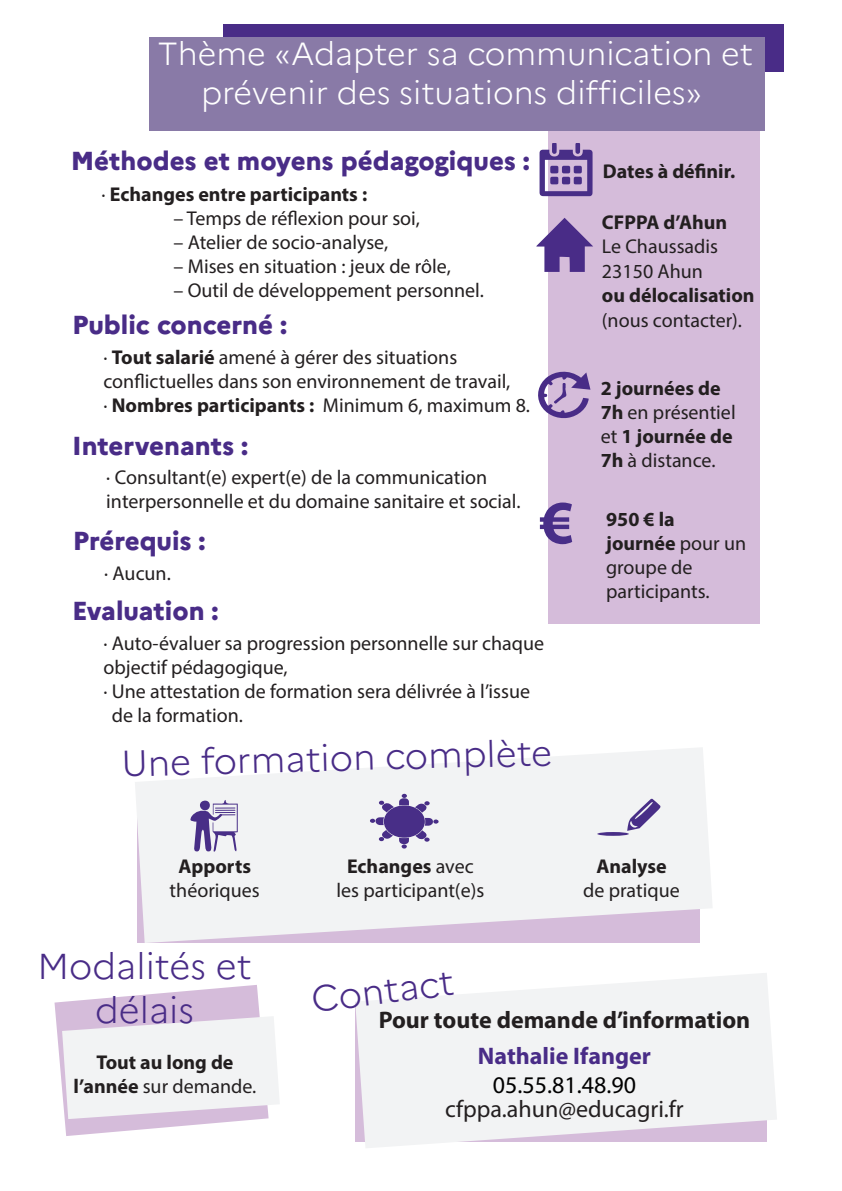
<style>
.page{position:relative;width:842px;height:1191px;background:#fff}
.page>*{position:absolute;margin:0;border:0;box-sizing:border-box;transform-origin:0 0}
.t1{font:700 62px "Myriad Pro";color:#482e88}
.t2{font:300 36px/43.2px "Marianne";color:#492c87;text-align:center}
.t3{font:300 32px/38.4px "Marianne";color:#fff;text-align:center}
.t4{font:800 26px "Marianne";color:#492c87}
.t5{font:700 24px "Myriad Pro";color:#231f20}
.t6{font:24px "Myriad Pro";color:#231f20}
.t7{font:700 24px "Myriad Pro";color:#492c87}
.t8{font:24px "Myriad Pro";color:#000}
.t9{font:20px/24px "Myriad Pro";color:#231f20}
.t10{font:700 20px/24px "Myriad Pro";color:#231f20}
.s1{font-weight:400}
.s2{font-weight:700}
</style>
<div class="page">
<div style="left:548px;top:104px;width:211px;height:520px;background:#d5bcda"></div>
<div style="left:223px;top:24px;width:561px;height:48px;background:#492c87"></div>
<svg style="left:536px;top:218px;width:57px;height:54px"></svg>
<svg style="left:538px;top:371px;width:52px;height:47px"></svg>
<svg style="left:539px;top:144px;width:53px;height:52px"></svg>
<div style="left:149px;top:38px;width:615px;height:93px;background:#897aa7"></div>
<svg style="left:55px;top:985px;width:225px;height:151px"></svg>
<svg style="left:135px;top:748px;width:577px;height:195px;fill:#f2f3f4"></svg>
<div style="left:384px;top:805px;width:41px;height:32px;background:#482e87;border-radius:50%"></div>
<svg style="left:415px;top:818px;width:24px;height:23px"></svg>
<svg style="left:415px;top:801px;width:15px;height:11px"></svg>
<svg style="left:370px;top:794px;width:39px;height:54px"></svg>
<svg style="left:627px;top:798px;width:33px;height:33px"></svg>
<svg style="left:597px;top:832px;width:32px;height:4px"></svg>
<svg style="left:190px;top:800px;width:48px;height:51px"></svg>
<svg style="left:355px;top:973px;width:422px;height:175px;fill:#f2f3f4"></svg>
<h3 class="t3" style="left:158px;top:35px;width:597px">Thème «Adapter sa communication et prévenir des situations difficiles»</h3>
<h3 class="t4" style="left:71px;top:144px;width:461px">Méthodes et moyens pédagogiques :</h3>
<p class="t10" style="left:101px;top:181px;width:267px"><span class="s1">·</span> Echanges entre participants :</p>
<p class="t9" style="left:173px;top:205px;width:248px">– Temps de réflexion pour soi,</p>
<p class="t9" style="left:173px;top:229px;width:216px">– Atelier de socio-analyse,</p>
<p class="t9" style="left:173px;top:253px;width:279px">– Mises en situation : jeux de rôle,</p>
<p class="t9" style="left:173px;top:277px;width:312px">– Outil de développement personnel.</p>
<h3 class="t4" style="left:72px;top:309px;width:217px">Public concerné :</h3>
<p class="t9" style="left:103px;top:345px;width:428px">· <span class="s2">Tout salarié</span> amené à gérer des situations conflictuelles dans son environnement de travail,<br>· <span class="s2">Nombres participants :</span> Minimum 6, maximum 8.</p>
<h3 class="t4" style="left:72px;top:429px;width:178px">Intervenants :</h3>
<p class="t9" style="left:106px;top:465px;width:416px">· Consultant(e) expert(e) de la communication interpersonnelle et du domaine sanitaire et social.</p>
<h3 class="t4" style="left:73px;top:524px;width:134px">Prérequis :</h3>
<p class="t9" style="left:104px;top:560px;width:68px">· Aucun.</p>
<h1 class="t1" style="left:540px;top:482px;width:36px">€</h1>
<h3 class="t4" style="left:72px;top:594px;width:148px">Evaluation :</h3>
<p class="t9" style="left:103px;top:630px;width:442px">· Auto-évaluer sa progression personnelle sur chaque</p>
<p class="t9" style="left:103px;top:654px;width:186px">objectif pédagogique,</p>
<p class="t9" style="left:103px;top:678px;width:428px">· Une attestation de formation sera délivrée à l’issue</p>
<p class="t9" style="left:112px;top:702px;width:133px">de la formation.</p>
<h2 class="t2" style="left:121px;top:743px;width:432px;rotate:-2deg">Une formation complète</h2>
<p class="t10" style="left:603px;top:158px;width:134px">Dates à définir.</p>
<p class="t10" style="left:602px;top:209px;width:127px">CFPPA d’Ahun</p>
<p class="t9" style="left:602px;top:234px;width:118px">Le Chaussadis<br>23150 Ahun</p>
<p class="t10" style="left:602px;top:283px;width:154px">ou délocalisation</p>
<p class="t9" style="left:602px;top:307px;width:142px">(nous contacter).</p>
<p class="t10" style="left:601px;top:375px;width:136px">2 journées de<br>7h <span class="s1">en présentiel et</span> 1 journée de<br>7h <span class="s1">à distance.</span></p>
<p class="t9" style="left:606px;top:507px;width:141px"><span class="s2">950 € la journée</span> pour un groupe de participants.</p>
<p class="t10" style="left:178px;top:854px;width:74px">Apports</p>
<p class="t9" style="left:170px;top:878px;width:92px">théoriques</p>
<p class="t9" style="left:336px;top:854px;width:149px;text-align:center"><span class="s2">Echanges</span> avec les participant(e)s</p>
<p class="t10" style="left:596px;top:854px;width:72px">Analyse</p>
<p class="t9" style="left:583px;top:878px;width:98px">de pratique</p>
<h2 class="t2" style="left:37px;top:945px;width:216px">Modalités et délais</h2>
<p class="t10" style="left:73px;top:1049px;width:184px;text-align:center">Tout au long de l’année <span class="s1">sur demande.</span></p>
<h2 class="t2" style="left:309px;top:977px;width:145px;rotate:-7deg">Contact</h2>
<p class="t5" style="left:379px;top:1004px;width:373px">Pour toute demande d’information</p>
<p class="t7" style="left:478px;top:1040px;width:174px">Nathalie Ifanger</p>
<p class="t8" style="left:493px;top:1070px;width:144px">05.55.81.48.90</p>
<p class="t6" style="left:445px;top:1094px;width:240px">cfppa.ahun@educagri.fr</p>
</div>
